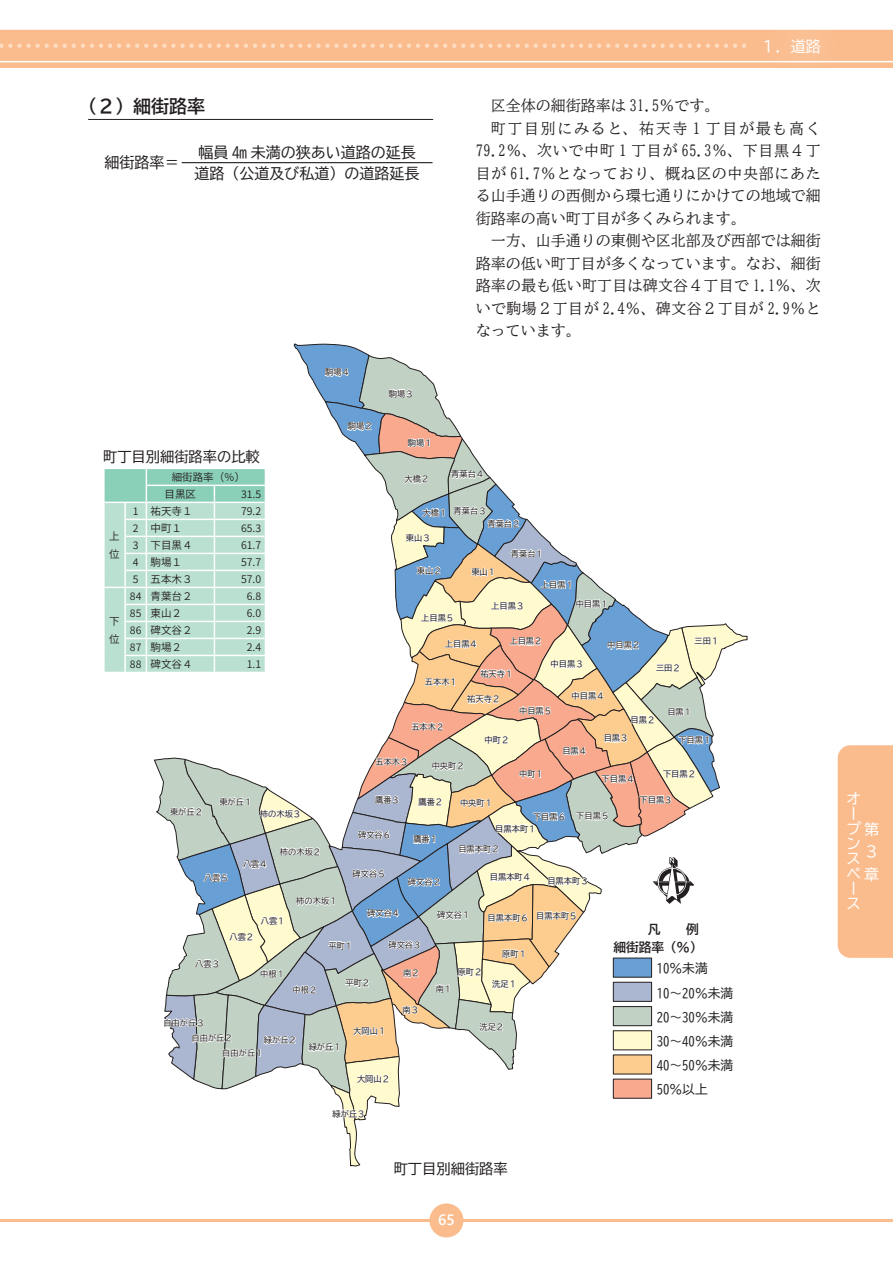
<style>
.page{position:relative;width:893px;height:1263px;background:#fff}
.page>*{position:absolute;margin:0;border:0;box-sizing:border-box;transform-origin:0 0}
.t1{font:18px "BIZ UD Gothic Bold";color:#231f20}
.t2{font:15px "BIZ UD Mincho Medium";color:#231f20}
.t3{font:15px/21.3px "BIZ UD Gothic";color:#231f20}
.t4{font:15px "BIZ UD Mincho Medium";letter-spacing:.045em;color:#231f20}
.t5{font:15px "BIZ UD Mincho Medium";letter-spacing:.03em;color:#231f20}
.t6{font:15px "BIZ UD Mincho Medium";letter-spacing:.04em;color:#231f20}
.t7{font:15px "BIZ UD Mincho Medium";letter-spacing:.11em;color:#231f20}
.t8{font:15px/15px "BIZ UD Gothic";color:#fff}
.t9{font:700 15px "Yu Gothic UI";color:#fff}
.t10{font:14.25px "BIZ UD Gothic";color:#231f20}
.t11{font:12.75px/24.3px "BIZ UD Gothic";color:#231f20}
.t12{font:12.75px/18.6px "BIZ UD Gothic Bold";color:#231f20;text-align:right}
.t13{font:10.5px/18.3px "Source Han Sans";color:#231f20}
.t14{font:8.25px "BIZ UD Gothic";color:#231f20}
</style>
<div class="page">
<div style="left:429px;top:1203px;width:34px;height:34px;background:#fabc8d;border-radius:50%"></div>
<hr style="left:0;top:1219px;width:893px;height:3px;background:#fabc8d">
<svg style="left:0;top:30px;width:893px;height:38px"></svg>
<svg style="left:104px;top:343px;width:643px;height:823px"></svg>
<hr style="left:146px;top:672px;width:68px;height:1px;background:#fff">
<hr style="left:214px;top:672px;width:52px;height:1px;background:#fff">
<hr style="left:182px;top:162px;width:251px;height:1px;background:#231f20">
<div style="left:838px;top:745px;width:55px;height:213px;background:#fabc8d"></div>
<hr style="left:88px;top:119px;width:345px;height:1px;background:#231f20">
<div style="left:741px;top:12px;width:104px;height:67px;background:#fff;opacity:.75"></div>
<h1 class="t1" style="left:79px;top:97px;width:128px">（２）細街路率</h1>
<h2 class="t3" style="left:105px;top:152px;width:76px">細街路率＝</h2>
<h2 class="t3" style="left:195px;top:141px;width:226px">幅員 4m 未満の狭あい道路の延長道路（公道及び私道）の道路延長</h2>
<h3 class="t10" style="left:103px;top:449px;width:158px">町丁目別細街路率の比較</h3>
<p class="t13" style="left:165px;top:469px;width:82px;line-height:17px;text-indent:7px">細街路率（％）目黒区</p>
<p class="t13" style="left:241px;top:485px;width:22px">31.5</p>
<p class="t14" style="left:325px;top:368px;width:26px">駒場４</p>
<p class="t14" style="left:348px;top:422px;width:26px">駒場２</p>
<p class="t14" style="left:389px;top:389px;width:26px">駒場３</p>
<p class="t14" style="left:408px;top:439px;width:26px">駒場１</p>
<p class="t14" style="left:404px;top:475px;width:26px">大橋２</p>
<h2 class="t8" style="left:761px;top:38px;width:61px">１．道路</h2>
<h2 class="t2" style="left:491px;top:98px;width:230px">区全体の細街路率は 31.5％です。</h2>
<h2 class="t7" style="left:491px;top:120px;width:331px">町丁目別にみると、祐天寺１丁目が最も高く</h2>
<h2 class="t4" style="left:476px;top:143px;width:346px">79.2％、次いで中町１丁目が 65.3％、下目黒４丁</h2>
<h2 class="t6" style="left:476px;top:165px;width:346px">目が 61.7％となっており、概ね区の中央部にあた</h2>
<h2 class="t2" style="left:476px;top:188px;width:346px">る山手通りの西側から環七通りにかけての地域で細</h2>
<h2 class="t2" style="left:476px;top:210px;width:271px">街路率の高い町丁目が多くみられます。</h2>
<h2 class="t2" style="left:491px;top:233px;width:331px">一方、山手通りの東側や区北部及び西部では細街</h2>
<h2 class="t2" style="left:476px;top:255px;width:346px">路率の低い町丁目が多くなっています。なお、細街</h2>
<h2 class="t2" style="left:476px;top:278px;width:347px">路率の最も低い町丁目は碑文谷４丁目で 1.1％、次</h2>
<h2 class="t5" style="left:476px;top:300px;width:347px">いで駒場２丁目が 2.4％、碑文谷２丁目が 2.9％と</h2>
<h2 class="t2" style="left:476px;top:323px;width:107px">なっています。</h2>
<p class="t14" style="left:451px;top:470px;width:35px">青葉台４</p>
<p class="t13" style="left:109px;top:527px;width:12px">上位</p>
<p class="t13" style="left:109px;top:612px;width:12px">下位</p>
<p class="t13" style="left:133px;top:502px;width:61px">1 祐天寺１</p>
<p class="t13" style="left:241px;top:502px;width:22px">79.2</p>
<p class="t13" style="left:133px;top:519px;width:51px">2 中町１</p>
<p class="t13" style="left:241px;top:519px;width:22px">65.3</p>
<p class="t13" style="left:133px;top:536px;width:61px">3 下目黒４</p>
<p class="t13" style="left:241px;top:536px;width:22px">61.7</p>
<p class="t13" style="left:133px;top:553px;width:51px">4 駒場１</p>
<p class="t13" style="left:241px;top:553px;width:22px">57.7</p>
<p class="t13" style="left:133px;top:570px;width:61px">5 五本木３</p>
<p class="t13" style="left:241px;top:570px;width:22px">57.0</p>
<p class="t13" style="left:130px;top:587px;width:64px">84 青葉台２</p>
<p class="t13" style="left:247px;top:587px;width:16px">6.8</p>
<p class="t13" style="left:130px;top:604px;width:54px">85 東山２</p>
<p class="t13" style="left:247px;top:604px;width:16px">6.0</p>
<p class="t13" style="left:130px;top:621px;width:64px">86 碑文谷２</p>
<p class="t13" style="left:247px;top:621px;width:16px">2.9</p>
<p class="t13" style="left:130px;top:638px;width:54px">87 駒場２</p>
<p class="t13" style="left:247px;top:638px;width:16px">2.4</p>
<p class="t13" style="left:130px;top:655px;width:64px">88 碑文谷４</p>
<p class="t13" style="left:247px;top:655px;width:16px">1.1</p>
<p class="t14" style="left:170px;top:807px;width:35px">東が丘２</p>
<p class="t14" style="left:219px;top:797px;width:35px">東が丘１</p>
<p class="t14" style="left:260px;top:809px;width:43px">柿の木坂３</p>
<p class="t14" style="left:280px;top:847px;width:43px">柿の木坂２</p>
<p class="t14" style="left:243px;top:860px;width:26px">八雲４</p>
<p class="t14" style="left:204px;top:873px;width:26px">八雲５</p>
<p class="t14" style="left:296px;top:897px;width:43px">柿の木坂１</p>
<p class="t14" style="left:422px;top:508px;width:26px">大橋１</p>
<p class="t14" style="left:406px;top:534px;width:26px">東山３</p>
<p class="t14" style="left:417px;top:566px;width:26px">東山２</p>
<p class="t14" style="left:454px;top:506px;width:35px">青葉台３</p>
<p class="t14" style="left:487px;top:519px;width:35px">青葉台２</p>
<p class="t14" style="left:471px;top:568px;width:26px">東山１</p>
<p class="t14" style="left:511px;top:549px;width:35px">青葉台１</p>
<p class="t14" style="left:541px;top:580px;width:35px">上目黒１</p>
<p class="t14" style="left:491px;top:602px;width:35px">上目黒３</p>
<p class="t14" style="left:576px;top:599px;width:35px">中目黒１</p>
<p class="t14" style="left:421px;top:614px;width:35px">上目黒５</p>
<p class="t14" style="left:445px;top:640px;width:35px">上目黒４</p>
<p class="t14" style="left:509px;top:637px;width:35px">上目黒２</p>
<p class="t14" style="left:695px;top:636px;width:26px">三田１</p>
<p class="t14" style="left:607px;top:641px;width:35px">中目黒２</p>
<p class="t14" style="left:425px;top:678px;width:35px">五本木１</p>
<p class="t14" style="left:411px;top:722px;width:35px">五本木２</p>
<p class="t14" style="left:480px;top:669px;width:35px">祐天寺１</p>
<p class="t14" style="left:467px;top:695px;width:35px">祐天寺２</p>
<p class="t14" style="left:485px;top:736px;width:26px">中町２</p>
<p class="t14" style="left:375px;top:757px;width:35px">五本木３</p>
<p class="t14" style="left:432px;top:762px;width:35px">中央町２</p>
<p class="t14" style="left:551px;top:660px;width:35px">中目黒３</p>
<p class="t14" style="left:519px;top:706px;width:35px">中目黒５</p>
<p class="t14" style="left:572px;top:691px;width:35px">中目黒４</p>
<p class="t14" style="left:656px;top:663px;width:26px">三田２</p>
<p class="t14" style="left:630px;top:715px;width:26px">目黒２</p>
<p class="t14" style="left:667px;top:707px;width:26px">目黒１</p>
<p class="t14" style="left:519px;top:770px;width:26px">中町１</p>
<p class="t14" style="left:562px;top:747px;width:26px">目黒４</p>
<p class="t14" style="left:604px;top:734px;width:26px">目黒３</p>
<p class="t14" style="left:602px;top:775px;width:35px">下目黒４</p>
<p class="t14" style="left:678px;top:736px;width:35px">下目黒１</p>
<p class="t14" style="left:663px;top:770px;width:35px">下目黒２</p>
<p class="t14" style="left:375px;top:795px;width:26px">鷹番３</p>
<p class="t14" style="left:358px;top:831px;width:35px">碑文谷６</p>
<p class="t14" style="left:418px;top:798px;width:26px">鷹番２</p>
<p class="t14" style="left:413px;top:835px;width:26px">鷹番１</p>
<p class="t14" style="left:460px;top:799px;width:35px">中央町１</p>
<p class="t14" style="left:458px;top:845px;width:43px">目黒本町２</p>
<p class="t14" style="left:533px;top:812px;width:35px">下目黒６</p>
<p class="t14" style="left:495px;top:824px;width:43px">目黒本町１</p>
<p class="t14" style="left:576px;top:812px;width:35px">下目黒５</p>
<p class="t14" style="left:639px;top:795px;width:35px">下目黒３</p>
<p class="t14" style="left:353px;top:869px;width:35px">碑文谷５</p>
<p class="t14" style="left:408px;top:878px;width:35px">碑文谷２</p>
<p class="t14" style="left:490px;top:873px;width:43px">目黒本町４</p>
<p class="t14" style="left:547px;top:877px;width:43px">目黒本町３</p>
<p class="t14" style="left:195px;top:959px;width:26px">八雲３</p>
<p class="t14" style="left:229px;top:933px;width:26px">八雲２</p>
<p class="t14" style="left:261px;top:916px;width:26px">八雲１</p>
<p class="t14" style="left:260px;top:969px;width:26px">中根１</p>
<p class="t14" style="left:292px;top:985px;width:26px">中根２</p>
<p class="t14" style="left:328px;top:941px;width:26px">平町１</p>
<p class="t14" style="left:367px;top:909px;width:35px">碑文谷４</p>
<p class="t14" style="left:388px;top:941px;width:35px">碑文谷３</p>
<p class="t14" style="left:403px;top:969px;width:18px">南２</p>
<p class="t14" style="left:345px;top:979px;width:26px">平町２</p>
<p class="t14" style="left:402px;top:1006px;width:18px">南３</p>
<p class="t14" style="left:163px;top:1018px;width:43px">自由が丘３</p>
<p class="t14" style="left:191px;top:1034px;width:43px">自由が丘２</p>
<p class="t14" style="left:264px;top:1036px;width:35px">緑が丘２</p>
<p class="t14" style="left:222px;top:1049px;width:43px">自由が丘１</p>
<p class="t14" style="left:309px;top:1043px;width:35px">緑が丘１</p>
<p class="t14" style="left:353px;top:1027px;width:35px">大岡山１</p>
<p class="t14" style="left:357px;top:1074px;width:35px">大岡山２</p>
<p class="t14" style="left:332px;top:1109px;width:35px">緑が丘３</p>
<p class="t14" style="left:437px;top:911px;width:35px">碑文谷１</p>
<p class="t14" style="left:488px;top:914px;width:43px">目黒本町６</p>
<p class="t14" style="left:536px;top:911px;width:43px">目黒本町５</p>
<p class="t14" style="left:436px;top:984px;width:18px">南１</p>
<p class="t14" style="left:458px;top:968px;width:26px">原町２</p>
<p class="t14" style="left:502px;top:949px;width:26px">原町１</p>
<p class="t14" style="left:492px;top:980px;width:26px">洗足１</p>
<p class="t14" style="left:479px;top:1023px;width:26px">洗足２</p>
<h3 class="t12" style="left:613px;top:919px;width:91px">例<br>細街路率（％）</h3>
<h3 class="t11" style="left:657px;top:956px;width:78px">10％未満<br>10～20％未満<br>20～30％未満<br>30～40％未満<br>40～50％未満<br>50％以上</h3>
<h3 class="t12" style="left:648px;top:919px;width:14px">凡</h3>
<h3 class="t10" style="left:394px;top:1162px;width:115px">町丁目別細街路率</h3>
<h2 class="t9" style="left:438px;top:1211px;width:18px">65</h2>
<h2 class="t8" style="left:846px;top:791px;width:15px">オー</h2>
<h2 class="t8" style="left:846px;top:836px;width:15px">ンス</h2>
<h2 class="t8" style="left:846px;top:881px;width:15px">ース</h2>
<h2 class="t8" style="left:846px;top:817px;width:34px;line-height:22.5px;text-align:right">プ第<br>３<br>ペ章</h2>
</div>
